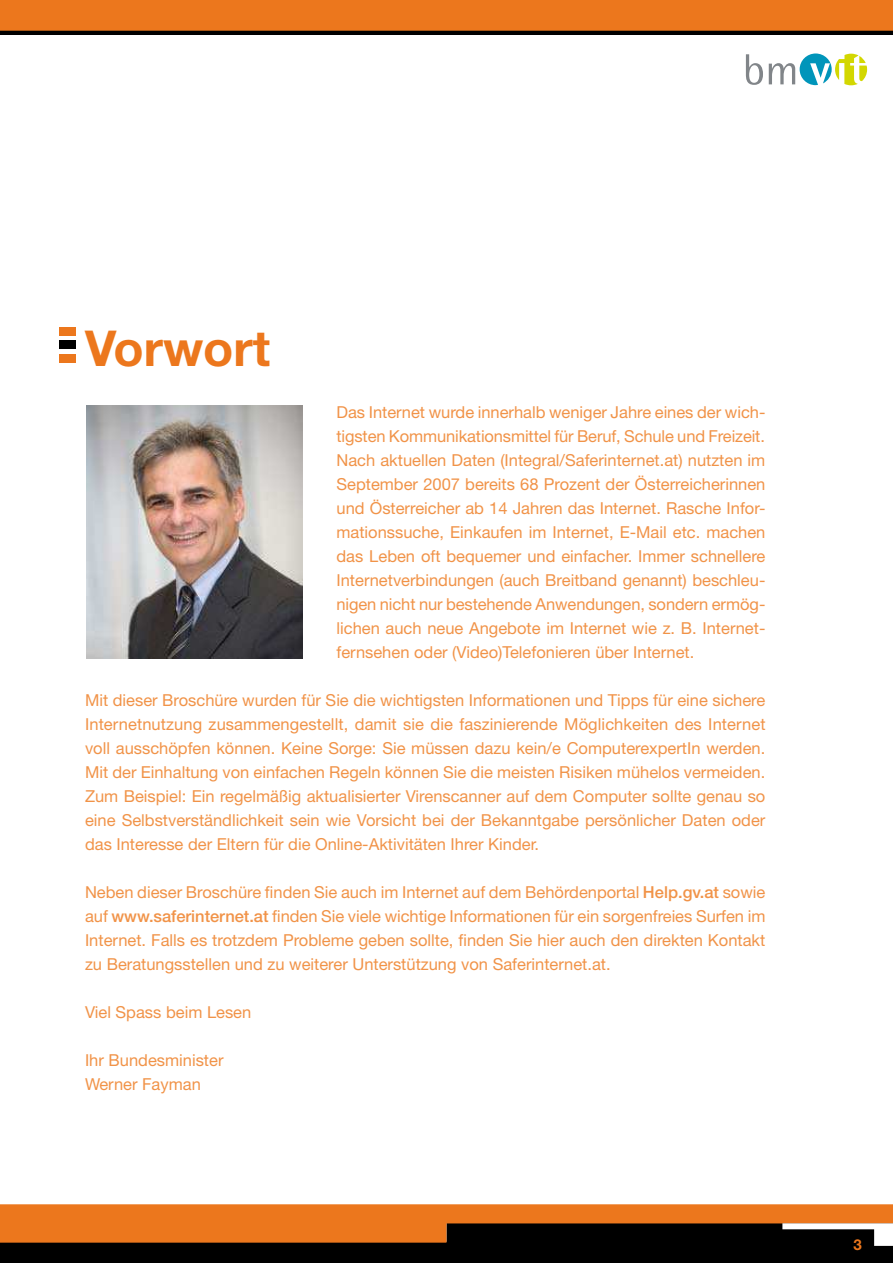
<style>
.page{position:relative;width:893px;height:1263px;background:#fff}
.page>*{position:absolute;margin:0;border:0;box-sizing:border-box;transform-origin:0 0}
.t1{font:700 49.5px "Helvetica Neue";color:#ec771d}
.t2{font:16.5px/24px "Helvetica Neue";color:#f19348;text-align:justify}
.t3{font:700 15px "Helvetica Neue";color:#ec771d}
.s1{font-weight:500}
</style>
<div class="page">
<div style="left:0;top:30px;width:893px;height:5px;background:#000"></div>
<svg style="left:0;top:1204px;width:893px;height:59px;background:#783f14"></svg>
<div style="left:0;top:0;width:893px;height:31px;background:#ec771d"></div>
<svg style="left:746px;top:54px;width:17px;height:31px"></svg>
<svg style="left:769px;top:53px;width:98px;height:32px"></svg>
<div style="left:60px;top:327px;width:16px;height:9px;background:#ec771d"></div>
<div style="left:60px;top:341px;width:16px;height:8px;background:#000"></div>
<div style="left:60px;top:354px;width:16px;height:8px;background:#ec771d"></div>
<img style="left:86px;top:406px;width:216px;height:253px">
<h1 class="t1" style="left:85px;top:330px;width:187px">Vorwort</h1>
<p class="t2" style="left:336px;top:402px;width:430px">Das Internet wurde innerhalb weniger Jahre eines der wich&shy;tigsten Kommunikationsmittel für Beruf, Schule und Freizeit.<br>Nach aktuellen Daten (Integral/Saferinternet.at) nutzten im September 2007 bereits 68 Prozent der Österreicherinnen und Österreicher ab 14 Jahren das Internet. Rasche Infor&shy;mationssuche, Einkaufen im Internet, E-Mail etc. machen das Leben oft bequemer und einfacher. Immer schnellere Internetverbindungen (auch Breitband genannt) beschleu&shy;nigen nicht nur bestehende Anwendungen, sondern ermög&shy;lichen auch neue Angebote im Internet wie z. B. Internet&shy;fernsehen oder (Video)Telefonieren über Internet.</p>
<p class="t2" style="left:85px;top:690px;width:682px">Mit dieser Broschüre wurden für Sie die wichtigsten Informationen und Tipps für eine sichere Internetnutzung zusammengestellt, damit sie die faszinierende Möglichkeiten des Internet voll ausschöpfen können. Keine Sorge: Sie müssen dazu kein/e ComputerexpertIn werden.<br>Mit der Einhaltung von einfachen Regeln können Sie die meisten Risiken mühelos vermeiden.<br>Zum Beispiel: Ein regelmäßig aktualisierter Virenscanner auf dem Computer sollte genau so eine Selbstverständlichkeit sein wie Vorsicht bei der Bekanntgabe persönlicher Daten oder das Interesse der Eltern für die Online-Aktivitäten Ihrer Kinder.</p>
<p class="t2" style="left:85px;top:882px;width:682px">Neben dieser Broschüre finden Sie auch im Internet auf dem Behördenportal <span class="s1">Help.gv.at</span> sowie auf <span class="s1">www.saferinternet.at</span> finden Sie viele wichtige Informationen für ein sorgenfreies Surfen im Internet. Falls es trotzdem Probleme geben sollte, finden Sie hier auch den direkten Kontakt zu Beratungsstellen und zu weiterer Unterstützung von Saferinternet.at.</p>
<p class="t2" style="left:85px;top:1002px;width:168px">Viel Spass beim Lesen</p>
<p class="t2" style="left:85px;top:1050px;width:140px">Ihr Bundesminister<br>Werner Fayman</p>
<p class="t3" style="left:853px;top:1238px;width:10px">3</p>
</div>
